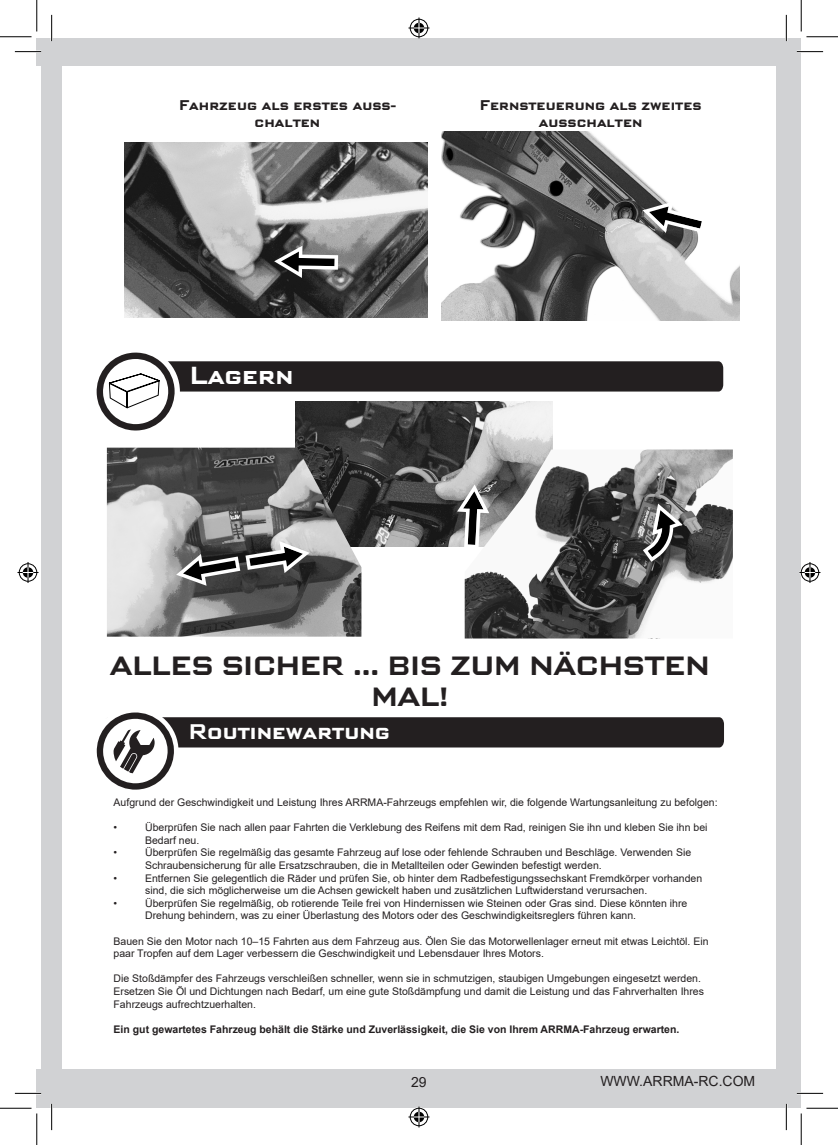
<style>
.page{position:relative;width:838px;height:1145px;background:#fff}
.page>*{position:absolute;margin:0;border:0;box-sizing:border-box;transform-origin:0 0}
.t1{font:700 26.25px/31.5px "Bank Gothic";color:#231f20;text-align:center}
.t2{font:700 24.5px "Bank Gothic";color:#fff}
.t3{font:700 21px "Bank Gothic";color:#fff}
.t4{font:700 14px/16.8px "Bank Gothic";color:#231f20;text-align:center}
.t5{font:14px "Arial";color:#231f20}
.t6{font:10.5px/12.6px "Arial";color:#231f20}
.t7{font:700 10.5px "Arial";color:#231f20}
</style>
<div class="page">
<div style="left:37px;top:38px;width:763px;height:1069px;background:#d1d2d4"></div>
<div style="left:62px;top:67px;width:713px;height:1002px;background:#fff"></div>
<hr style="left:37px;top:67px;width:4px;height:1002px;background:#fff">
<svg style="left:96px;top:352px;width:627px;height:79px"></svg>
<svg style="left:96px;top:712px;width:628px;height:78px"></svg>
<img style="left:442px;top:132px;width:297px;height:189px">
<svg style="left:642px;top:201px;width:64px;height:32px"></svg>
<img style="left:296px;top:402px;width:256px;height:145px">
<img style="left:107px;top:448px;width:254px;height:189px">
<img style="left:464px;top:450px;width:268px;height:189px">
<svg style="left:642px;top:504px;width:40px;height:58px"></svg>
<svg style="left:614px;top:483px;width:20px;height:14px"></svg>
<svg style="left:176px;top:541px;width:133px;height:45px;background:#5e5e5e"></svg>
<svg style="left:457px;top:484px;width:32px;height:65px"></svg>
<img style="left:124px;top:143px;width:303px;height:175px">
<svg style="left:274px;top:246px;width:64px;height:32px"></svg>
<hr style="left:15px;top:51px;width:26px;height:2px;background:#fff">
<hr style="left:796px;top:51px;width:27px;height:2px;background:#fff">
<hr style="left:15px;top:1092px;width:26px;height:2px;background:#fff">
<hr style="left:796px;top:1092px;width:27px;height:2px;background:#fff">
<hr style="left:51px;top:15px;width:2px;height:26px;background:#fff">
<hr style="left:51px;top:1104px;width:2px;height:26px;background:#fff">
<hr style="left:785px;top:15px;width:2px;height:26px;background:#fff">
<hr style="left:785px;top:1104px;width:2px;height:26px;background:#fff">
<svg style="left:15px;top:51px;width:26px;height:1px"></svg>
<svg style="left:796px;top:51px;width:27px;height:1px"></svg>
<svg style="left:15px;top:1093px;width:26px;height:1px"></svg>
<svg style="left:796px;top:1093px;width:27px;height:1px"></svg>
<svg style="left:51px;top:15px;width:1px;height:26px"></svg>
<svg style="left:51px;top:1104px;width:1px;height:26px"></svg>
<svg style="left:786px;top:15px;width:1px;height:26px"></svg>
<svg style="left:786px;top:1104px;width:1px;height:26px"></svg>
<hr style="left:0;top:36px;width:32px;height:1px;background:#000">
<hr style="left:806px;top:36px;width:31px;height:1px;background:#000">
<hr style="left:0;top:1108px;width:32px;height:1px;background:#000">
<hr style="left:806px;top:1108px;width:31px;height:1px;background:#000">
<hr style="left:36px;top:0;width:1px;height:31px;background:#000">
<hr style="left:36px;top:1113px;width:1px;height:32px;background:#000">
<hr style="left:800px;top:0;width:1px;height:31px;background:#000">
<hr style="left:800px;top:1113px;width:1px;height:32px;background:#000">
<svg style="left:408px;top:18px;width:21px;height:21px"></svg>
<svg style="left:408px;top:1106px;width:21px;height:21px"></svg>
<svg style="left:18px;top:562px;width:21px;height:21px"></svg>
<svg style="left:799px;top:562px;width:21px;height:21px"></svg>
<p class="t4" style="left:179px;top:97px;width:218px">Fahrzeug als erstes auss&shy;chalten</p>
<p class="t4" style="left:479px;top:97px;width:223px">Fernsteuerung als zweites ausschalten</p>
<p class="t2" style="left:190px;top:360px;width:105px">Lagern</p>
<p class="t1" style="left:110px;top:650px;width:601px">ALLES SICHER ... BIS ZUM NÄCHSTEN<br>MAL!</p>
<p class="t3" style="left:189px;top:719px;width:203px">Routinewartung</p>
<p class="t6" style="left:113px;top:796px;width:605px">Aufgrund der Geschwindigkeit und Leistung Ihres ARRMA-Fahrzeugs empfehlen wir, die folgende Wartungsanleitung zu befolgen:</p>
<p class="t6" style="left:113px;top:821px;width:5px">•</p>
<p class="t6" style="left:145px;top:821px;width:564px">Überprüfen Sie nach allen paar Fahrten die Verklebung des Reifens mit dem Rad, reinigen Sie ihn und kleben Sie ihn bei<br>Bedarf neu.</p>
<p class="t6" style="left:113px;top:846px;width:5px">•</p>
<p class="t6" style="left:145px;top:846px;width:547px">Überprüfen Sie regelmäßig das gesamte Fahrzeug auf lose oder fehlende Schrauben und Beschläge. Verwenden Sie<br>Schraubensicherung für alle Ersatzschrauben, die in Metallteilen oder Gewinden befestigt werden.</p>
<p class="t6" style="left:113px;top:871px;width:5px">•</p>
<p class="t6" style="left:145px;top:871px;width:558px">Entfernen Sie gelegentlich die Räder und prüfen Sie, ob hinter dem Radbefestigungssechskant Fremdkörper vorhanden sind, die sich möglicherweise um die Achsen gewickelt haben und zusätzlichen Luftwiderstand verursachen.</p>
<p class="t6" style="left:113px;top:897px;width:5px">•</p>
<p class="t6" style="left:145px;top:897px;width:543px">Überprüfen Sie regelmäßig, ob rotierende Teile frei von Hindernissen wie Steinen oder Gras sind. Diese könnten ihre<br>Drehung behindern, was zu einer Überlastung des Motors oder des Geschwindigkeitsreglers führen kann.</p>
<p class="t6" style="left:113px;top:934px;width:596px">Bauen Sie den Motor nach 10–15 Fahrten aus dem Fahrzeug aus. Ölen Sie das Motorwellenlager erneut mit etwas Leichtöl. Ein paar Tropfen auf dem Lager verbessern die Geschwindigkeit und Lebensdauer Ihres Motors.</p>
<p class="t6" style="left:113px;top:972px;width:592px">Die Stoßdämpfer des Fahrzeugs verschleißen schneller, wenn sie in schmutzigen, staubigen Umgebungen eingesetzt werden.<br>Ersetzen Sie Öl und Dichtungen nach Bedarf, um eine gute Stoßdämpfung und damit die Leistung und das Fahrverhalten Ihres<br>Fahrzeugs aufrechtzuerhalten.</p>
<p class="t7" style="left:113px;top:1022px;width:567px">Ein gut gewartetes Fahrzeug behält die Stärke und Zuverlässigkeit, die Sie von Ihrem ARRMA-Fahrzeug erwarten.</p>
<h3 class="t5" style="left:411px;top:1072px;width:17px">29</h3>
<h3 class="t5" style="left:600px;top:1071px;width:156px">WWW.ARRMA-RC.COM</h3>
</div>
